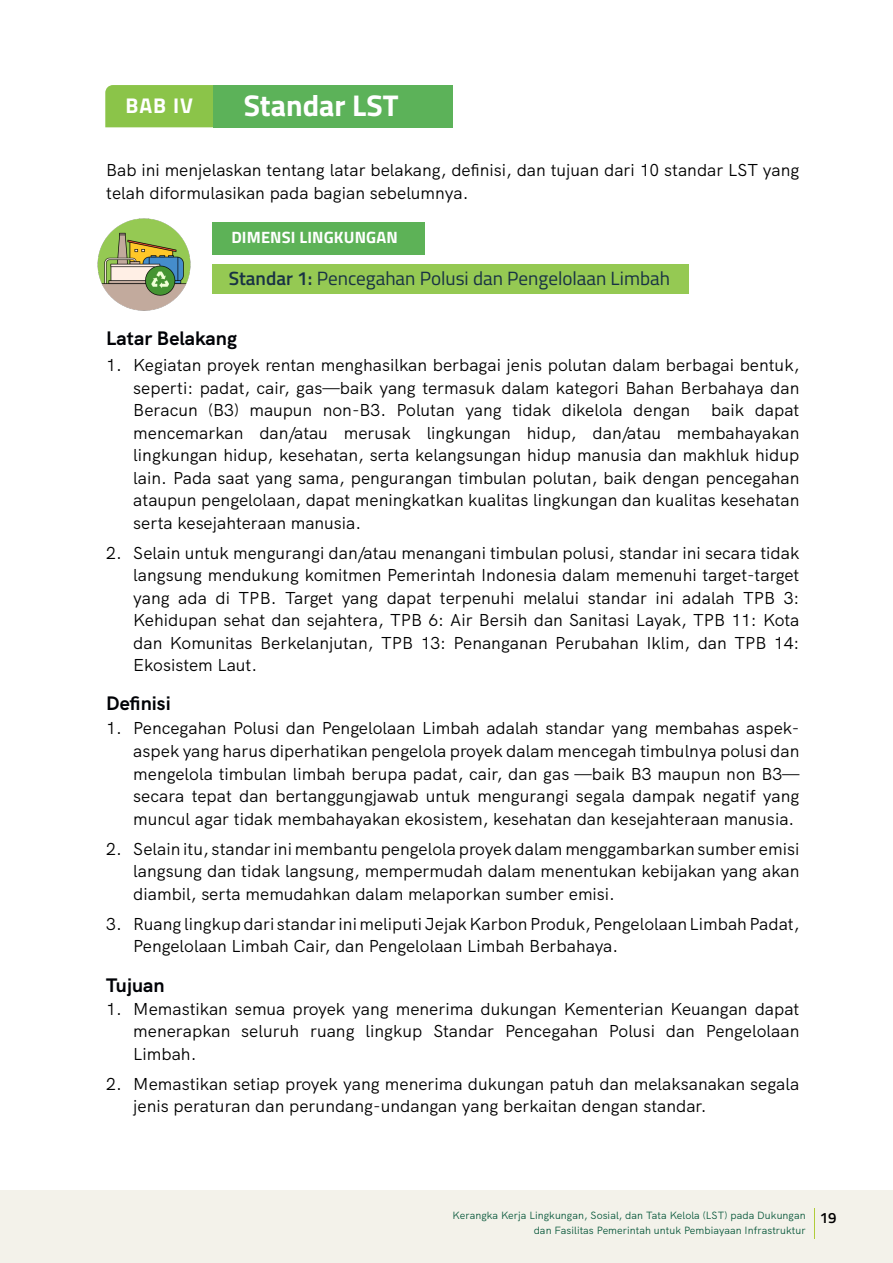
<style>
.page{position:relative;width:893px;height:1263px;background:#fff}
.page>*{position:absolute;margin:0;border:0;box-sizing:border-box;transform-origin:0 0}
.t1{font:700 30px "Titillium Web";color:#fff}
.t2{font:700 21.3px "Titillium Web";color:#fff}
.t3{font:700 19.5px "HK Grotesk";color:#000206}
.t4{font:19.2px "Titillium Web";color:#183244}
.t5{font:17.25px/22.5px "HK Grotesk";color:#000;text-align:justify}
.t6{font:700 16.35px "Titillium Web";letter-spacing:.01em;color:#fff}
.t7{font:600 15px "Titillium Web";color:#000}
.t8{font:10.5px/14.4px "HK Grotesk";letter-spacing:.005em;color:#08583b;text-align:right}
.s1{font-weight:600}
</style>
<div class="page">
<hr style="left:0;top:0;width:1px;height:1211px;background:#f4f4eb">
<div style="left:0;top:1190px;width:893px;height:73px;background:#f3f2ea"></div>
<hr style="left:814px;top:1208px;width:1px;height:30px;background:#b0cc3a">
<div style="left:212px;top:222px;width:213px;height:33px;background:#5db257"></div>
<div style="left:105px;top:85px;width:108px;height:42px;background:#8bc449"></div>
<div style="left:213px;top:85px;width:240px;height:42px;background:#5cb259"></div>
<img style="left:98px;top:218px;width:93px;height:93px">
<div style="left:212px;top:264px;width:477px;height:30px;background:#95c953"></div>
<p class="t2" style="left:125px;top:89px;width:69px">BAB IV</p>
<h1 class="t1" style="left:244px;top:82px;width:156px">Standar LST</h1>
<p class="t5" style="left:106px;top:159px;width:695px">Bab ini menjelaskan tentang latar belakang, definisi, dan tujuan dari 10 standar LST yang telah diformulasikan pada bagian sebelumnya.</p>
<p class="t6" style="left:231px;top:225px;width:168px">DIMENSI LINGKUNGAN</p>
<p class="t4" style="left:229px;top:263px;width:443px"><span class="s1">Standar 1:</span> Pencegahan Polusi dan Pengelolaan Limbah</p>
<p class="t3" style="left:106px;top:326px;width:132px">Latar Belakang</p>
<p class="t5" style="left:133px;top:354px;width:668px;text-indent:-27px">1. Kegiatan proyek rentan menghasilkan berbagai jenis polutan dalam berbagai bentuk, seperti: padat, cair, gas—baik yang termasuk dalam kategori Bahan Berbahaya dan Beracun (B3) maupun non-B3. Polutan yang tidak dikelola dengan baik dapat mencemarkan dan/atau merusak lingkungan hidup, dan/atau membahayakan lingkungan hidup, kesehatan, serta kelangsungan hidup manusia dan makhluk hidup lain. Pada saat yang sama, pengurangan timbulan polutan, baik dengan pencegahan ataupun pengelolaan, dapat meningkatkan kualitas lingkungan dan kualitas kesehatan serta kesejahteraan manusia.</p>
<p class="t5" style="left:133px;top:541px;width:668px;text-indent:-27px">2. Selain untuk mengurangi dan/atau menangani timbulan polusi, standar ini secara tidak langsung mendukung komitmen Pemerintah Indonesia dalam memenuhi target-target yang ada di TPB. Target yang dapat terpenuhi melalui standar ini adalah TPB 3:<br>Kehidupan sehat dan sejahtera, TPB 6: Air Bersih dan Sanitasi Layak, TPB 11: Kota dan Komunitas Berkelanjutan, TPB 13: Penanganan Perubahan Iklim, dan TPB 14:<br>Ekosistem Laut.</p>
<p class="t3" style="left:106px;top:691px;width:66px">Definisi</p>
<p class="t5" style="left:133px;top:717px;width:668px;text-indent:-27px">1. Pencegahan Polusi dan Pengelolaan Limbah adalah standar yang membahas aspek&shy;aspek yang harus diperhatikan pengelola proyek dalam mencegah timbulnya polusi dan mengelola timbulan limbah berupa padat, cair, dan gas —baik B3 maupun non B3— secara tepat dan bertanggungjawab untuk mengurangi segala dampak negatif yang muncul agar tidak membahayakan ekosistem, kesehatan dan kesejahteraan manusia.</p>
<p class="t5" style="left:133px;top:837px;width:668px;text-indent:-27px">2. Selain itu, standar ini membantu pengelola proyek dalam menggambarkan sumber emisi langsung dan tidak langsung, mempermudah dalam menentukan kebijakan yang akan diambil, serta memudahkan dalam melaporkan sumber emisi.</p>
<p class="t5" style="left:133px;top:912px;width:668px;text-indent:-27px">3. Ruang lingkup dari standar ini meliputi Jejak Karbon Produk, Pengelolaan Limbah Padat,<br>Pengelolaan Limbah Cair, dan Pengelolaan Limbah Berbahaya.</p>
<p class="t3" style="left:106px;top:972px;width:60px">Tujuan</p>
<p class="t5" style="left:133px;top:998px;width:668px;text-indent:-27px">1. Memastikan semua proyek yang menerima dukungan Kementerian Keuangan dapat menerapkan seluruh ruang lingkup Standar Pencegahan Polusi dan Pengelolaan Limbah.</p>
<p class="t5" style="left:133px;top:1073px;width:668px;text-indent:-27px">2. Memastikan setiap proyek yang menerima dukungan patuh dan melaksanakan segala jenis peraturan dan perundang-undangan yang berkaitan dengan standar.</p>
<p class="t8" style="left:453px;top:1208px;width:354px">Kerangka Kerja Lingkungan, Sosial, dan Tata Kelola (LST) pada Dukungan dan Fasilitas Pemerintah untuk Pembiayaan Infrastruktur</p>
<p class="t7" style="left:820px;top:1205px;width:18px">19</p>
</div>
